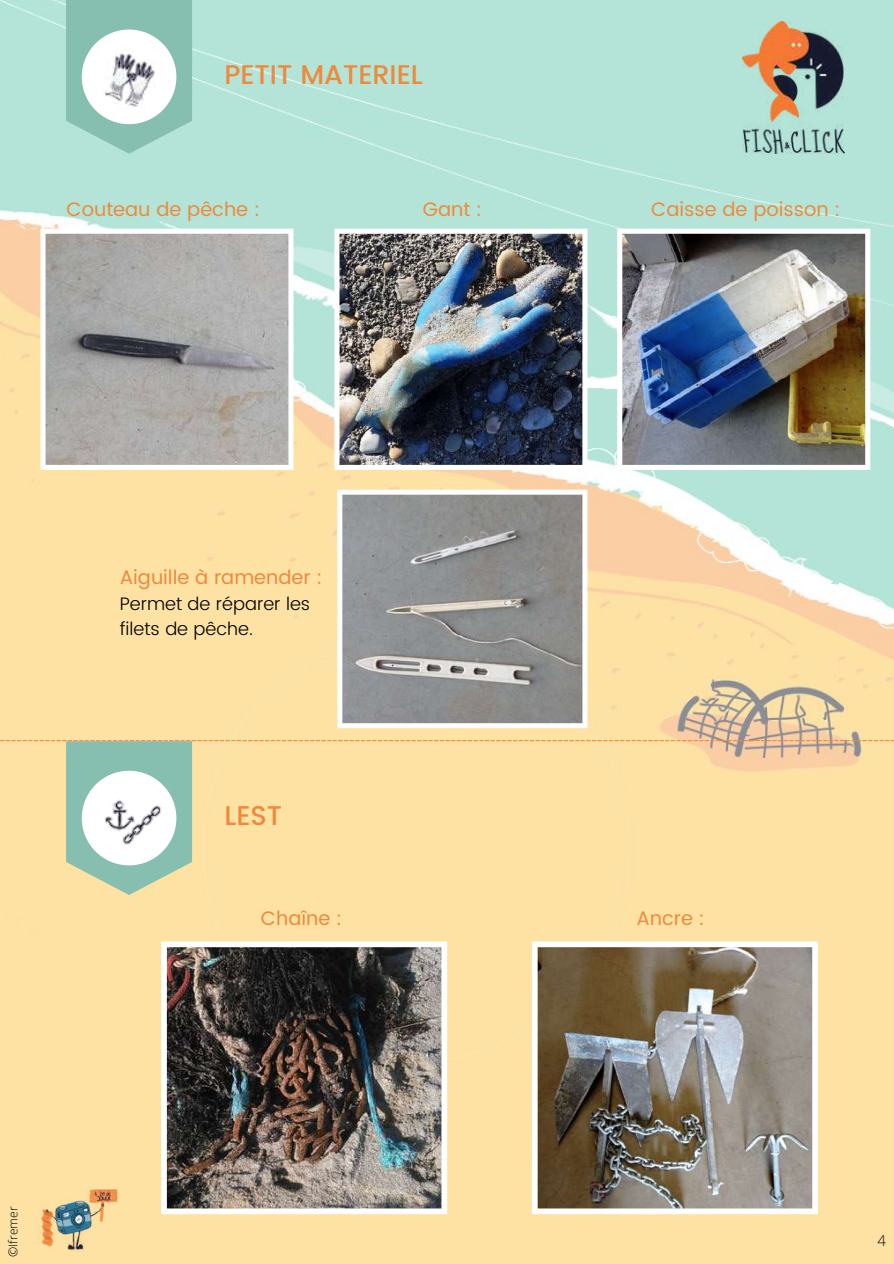
<style>
.page{position:relative;width:894px;height:1264px;background:#fff}
.page>*{position:absolute;margin:0;border:0;box-sizing:border-box;transform-origin:0 0}
.t1{font:500 27px "Poppins";color:#ef893c}
.t2{font:19.5px "Poppins";color:#ef893c}
.t3{font:300 18px/24.8px "Poppins";color:#000}
.t4{font:300 15px "Open Sans";color:#000}
.t5{font:300 12.3px "Open Sans";color:#000}
</style>
<div class="page">
<img style="left:0;top:0;width:893px;height:1263px">
<img style="left:32px;top:1181px;width:88px;height:75px">
<svg style="left:66px;top:0;width:126px;height:154px;background:#90c7b8"></svg>
<img style="left:76px;top:30px;width:107px;height:99px">
<svg style="left:0;top:740px;width:893px;height:155px;background:#f5dea3"></svg>
<svg style="left:82px;top:770px;width:94px;height:95px"></svg>
<img style="left:77px;top:776px;width:106px;height:98px">
<svg style="left:40px;top:229px;width:253px;height:241px;background:#aeadab"></svg>
<img style="left:334px;top:229px;width:253px;height:241px">
<img style="left:617px;top:229px;width:253px;height:241px">
<svg style="left:337px;top:489px;width:250px;height:239px;background:#9a9a9a"></svg>
<img style="left:161px;top:941px;width:286px;height:273px">
<img style="left:531px;top:941px;width:286px;height:273px">
<img style="left:742px;top:21px;width:102px;height:132px">
<h1 class="t1" style="left:224px;top:59px;width:200px">PETIT MATERIEL</h1>
<p class="t2" style="left:67px;top:198px;width:195px">Couteau de pêche :</p>
<p class="t2" style="left:423px;top:198px;width:61px">Gant :</p>
<p class="t2" style="left:651px;top:198px;width:191px">Caisse de poisson :</p>
<p class="t2" style="left:120px;top:566px;width:204px">Aiguille à ramender :</p>
<p class="t3" style="left:120px;top:591px;width:192px">Permet de réparer les filets de pêche.</p>
<h1 class="t1" style="left:224px;top:800px;width:59px">LEST</h1>
<p class="t2" style="left:261px;top:907px;width:83px">Chaîne :</p>
<p class="t2" style="left:636px;top:907px;width:70px">Ancre :</p>
<p class="t5" style="left:4px;top:1257px;width:52px;rotate:-90deg">©Ifremer</p>
<p class="t4" style="left:877px;top:1229px;width:10px">4</p>
</div>
